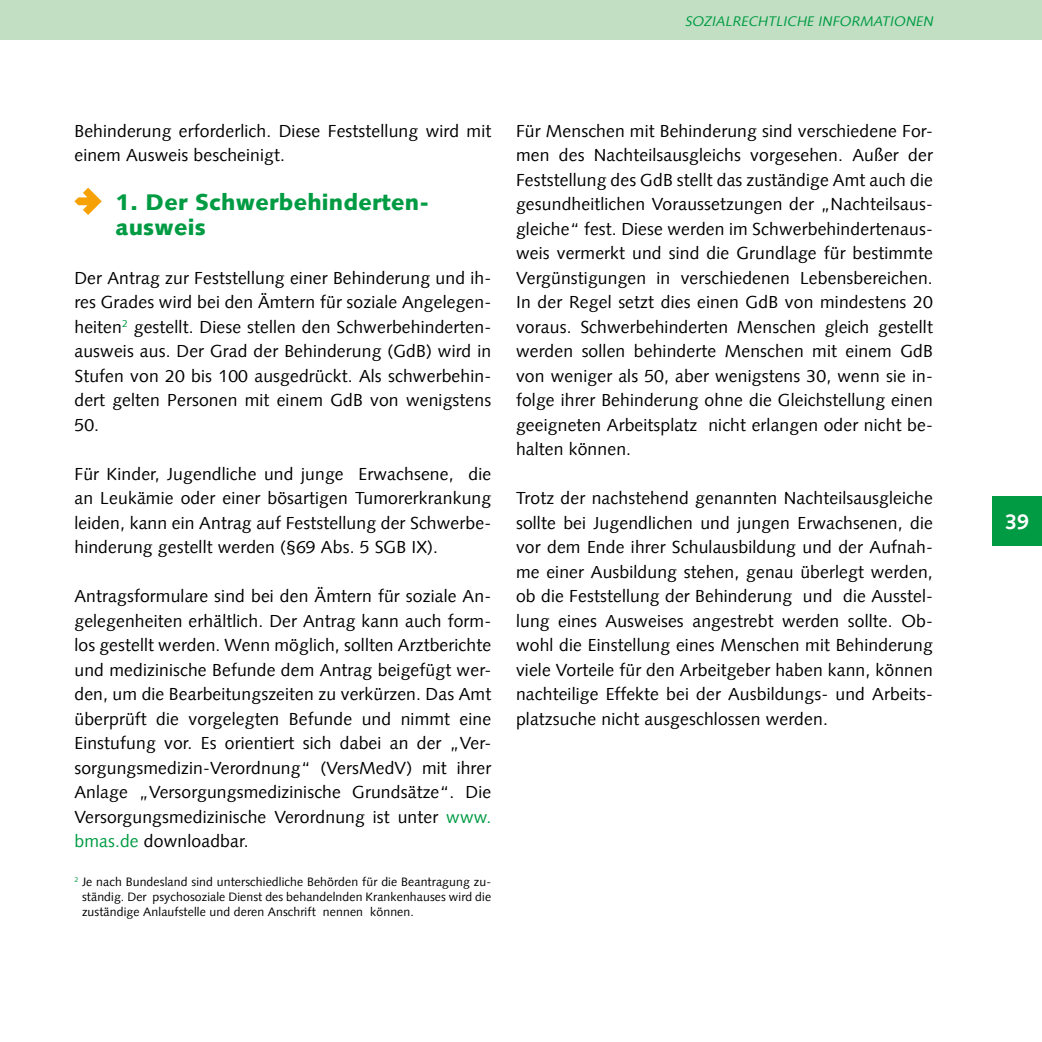
<style>
.page{position:relative;width:1042px;height:1042px;background:#fff}
.page>*{position:absolute;margin:0;border:0;box-sizing:border-box;transform-origin:0 0}
.t1{font:900 22.75px/24.5px "Syntax LT";letter-spacing:.01em;color:#009b43}
.t2{font:700 21.53px "Syntax LT";color:#fff}
.t3{font:17.5px/24.5px "Syntax LT";letter-spacing:.01em;color:#000;text-align:justify}
.t4{font:italic 14px "Syntax LT";color:#009b43}
.t5{font:12.25px/14.7px "Syntax LT";letter-spacing:.01em;color:#000;text-align:justify}
.s1{color:#009b43}
</style>
<div class="page">
<div style="left:992px;top:496px;width:50px;height:50px;background:#009b43"></div>
<div style="left:0;top:0;width:1042px;height:40px;background:#c2dfc4"></div>
<svg style="left:74px;top:188px;width:28px;height:27px"></svg>
<p class="t4" style="left:685px;top:13px;width:253px">SOZIALRECHTLICHE INFORMATIONEN</p>
<p class="t3" style="left:74px;top:118px;width:418px">Behinderung erforderlich. Diese Feststellung wird mit einem Ausweis bescheinigt.</p>
<h1 class="t1" style="left:115px;top:190px;width:315px">1. Der Schwerbehinderten&shy;ausweis</h1>
<p class="t3" style="left:74px;top:265px;width:418px">Der Antrag zur Feststellung einer Behinderung und ih&shy;res Grades wird bei den Ämtern für soziale Angelegen&shy;heiten<sup>2</sup> gestellt. Diese stellen den Schwerbehinderten&shy;ausweis aus. Der Grad der Behinderung (GdB) wird in Stufen von 20 bis 100 ausgedrückt. Als schwerbehin&shy;dert gelten Personen mit einem GdB von wenigstens 50.</p>
<p class="t3" style="left:74px;top:461px;width:418px">Für Kinder, Jugendliche und junge Erwachsene, die an Leukämie oder einer bösartigen Tumorerkrankung leiden, kann ein Antrag auf Feststellung der Schwerbe&shy;hinderung gestellt werden (§69 Abs. 5 SGB IX).</p>
<p class="t3" style="left:74px;top:584px;width:418px">Antragsformulare sind bei den Ämtern für soziale An&shy;gelegenheiten erhältlich. Der Antrag kann auch form&shy;los gestellt werden. Wenn möglich, sollten Arztberichte und medizinische Befunde dem Antrag beigefügt wer&shy;den, um die Bearbeitungszeiten zu verkürzen. Das Amt überprüft die vorgelegten Befunde und nimmt eine Einstufung vor. Es orientiert sich dabei an der „Ver&shy;sorgungsmedizin-Verordnung“ (VersMedV) mit ihrer Anlage „Versorgungsmedizinische Grundsätze“. Die Versorgungsmedizinische Verordnung ist unter <span class="s1">www. bmas.de</span> downloadbar.</p>
<p class="t5" style="left:82px;top:875px;width:411px;text-indent:-8px"><sup>2</sup> Je nach Bundesland sind unterschiedliche Behörden für die Beantragung zu&shy;ständig. Der psychosoziale Dienst des behandelnden Krankenhauses wird die zuständige Anlaufstelle und deren Anschrift nennen können.</p>
<p class="t3" style="left:516px;top:118px;width:418px">Für Menschen mit Behinderung sind verschiedene For&shy;men des Nachteilsausgleichs vorgesehen. Außer der Feststellung des GdB stellt das zuständige Amt auch die gesundheitlichen Voraussetzungen der „Nachteilsaus&shy;gleiche“ fest. Diese werden im Schwerbehindertenaus&shy;weis vermerkt und sind die Grundlage für bestimmte Vergünstigungen in verschiedenen Lebensbereichen.<br>In der Regel setzt dies einen GdB von mindestens 20 voraus. Schwerbehinderten Menschen gleich gestellt werden sollen behinderte Menschen mit einem GdB von weniger als 50, aber wenigstens 30, wenn sie in&shy;folge ihrer Behinderung ohne die Gleichstellung einen geeigneten Arbeitsplatz nicht erlangen oder nicht be&shy;halten können.</p>
<p class="t3" style="left:516px;top:486px;width:418px">Trotz der nachstehend genannten Nachteilsausgleiche sollte bei Jugendlichen und jungen Erwachsenen, die vor dem Ende ihrer Schulausbildung und der Aufnah&shy;me einer Ausbildung stehen, genau überlegt werden, ob die Feststellung der Behinderung und die Ausstel&shy;lung eines Ausweises angestrebt werden sollte. Ob&shy;wohl die Einstellung eines Menschen mit Behinderung viele Vorteile für den Arbeitgeber haben kann, können nachteilige Effekte bei der Ausbildungs- und Arbeits&shy;platzsuche nicht ausgeschlossen werden.</p>
<p class="t2" style="left:1005px;top:509px;width:26px">39</p>
</div>
